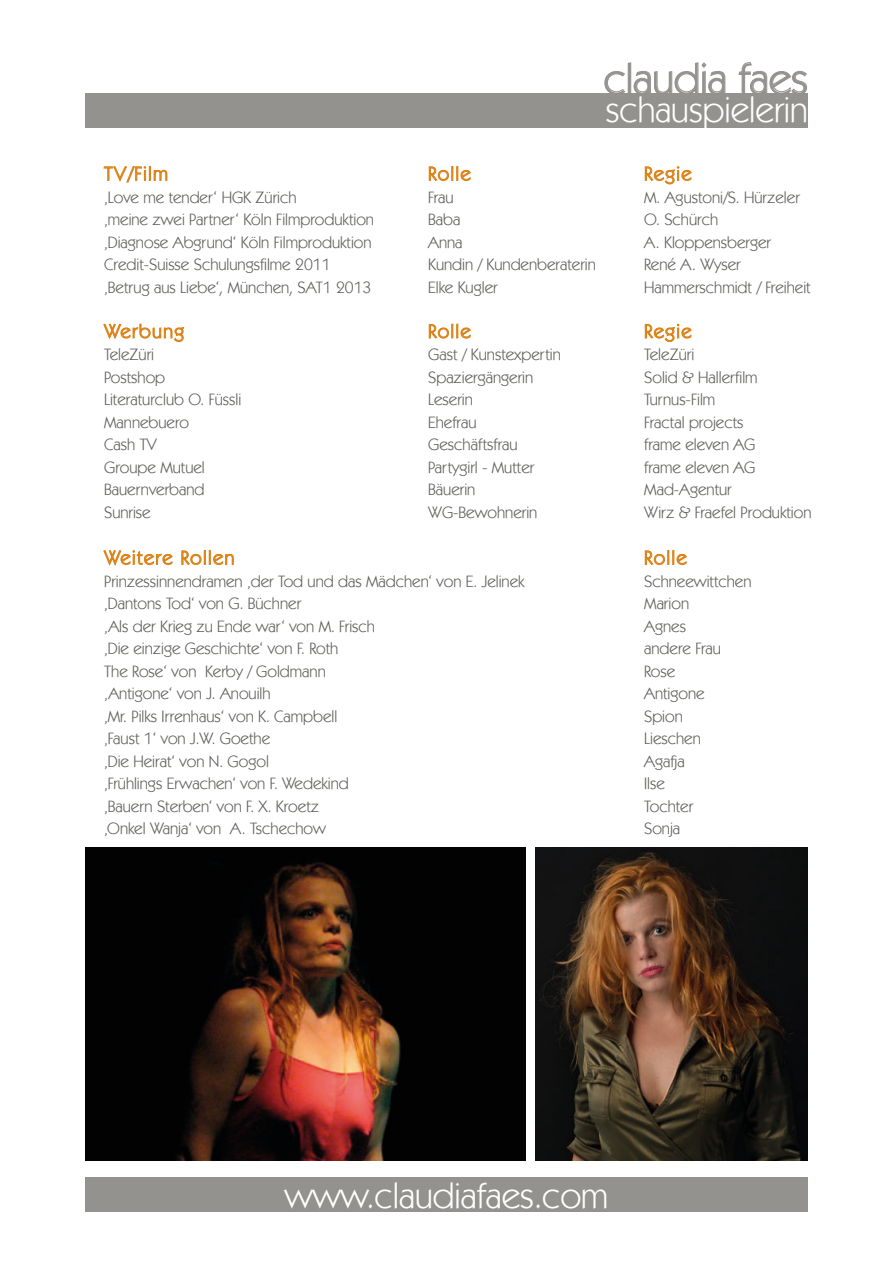
<style>
.page{position:relative;width:893px;height:1263px;background:#fff}
.page>*{position:absolute;margin:0;border:0;box-sizing:border-box;transform-origin:0 0}
.t1{font:43.5px "Kabel IT Cby BT";color:#94928e}
.t2{font:36px "Kabel IT Cby BT";color:#fff}
.t3{font:19.5px "Kabel IT Cby BT";letter-spacing:.08em;color:#dd8319}
.t4{font:16.5px "Kabel IT Cby BT";color:#5e5e5a}
</style>
<div class="page">
<div style="left:85px;top:1178px;width:723px;height:34px;background:#94928e"></div>
<div style="left:85px;top:94px;width:723px;height:34px;background:#94928e"></div>
<svg style="left:604px;top:71px;width:22px;height:23px"></svg>
<div style="left:628px;top:63px;width:3px;height:31px;border:1px solid #94928e"></div>
<svg style="left:633px;top:62px;width:93px;height:32px"></svg>
<svg style="left:738px;top:62px;width:69px;height:32px"></svg>
<svg style="left:103px;top:166px;width:65px;height:17px"></svg>
<svg style="left:429px;top:166px;width:42px;height:15px"></svg>
<svg style="left:645px;top:166px;width:47px;height:19px"></svg>
<svg style="left:103px;top:323px;width:82px;height:19px"></svg>
<svg style="left:429px;top:324px;width:42px;height:15px"></svg>
<svg style="left:645px;top:323px;width:47px;height:19px"></svg>
<svg style="left:103px;top:550px;width:70px;height:16px"></svg>
<svg style="left:181px;top:550px;width:53px;height:15px"></svg>
<svg style="left:645px;top:550px;width:42px;height:15px"></svg>
<img style="left:85px;top:848px;width:440px;height:313px">
<img style="left:536px;top:848px;width:272px;height:313px">
<h1 class="t1" style="left:604px;top:52px;width:206px">claudia faes</h1>
<h2 class="t2" style="left:606px;top:87px;width:204px">schauspielerin</h2>
<p class="t3" style="left:104px;top:162px;width:65px">TV/Film</p>
<p class="t3" style="left:428px;top:162px;width:44px">Rolle</p>
<p class="t3" style="left:644px;top:162px;width:49px">Regie</p>
<p class="t4" style="left:104px;top:187px;width:194px">‚Love me tender‘ HGK Zürich</p>
<p class="t4" style="left:428px;top:187px;width:27px">Frau</p>
<p class="t4" style="left:644px;top:187px;width:157px">M. Agustoni/S. Hürzeler</p>
<p class="t4" style="left:104px;top:209px;width:271px">‚meine zwei Partner‘ Köln Filmproduktion</p>
<p class="t4" style="left:428px;top:209px;width:34px">Baba</p>
<p class="t4" style="left:644px;top:209px;width:75px">O. Schürch</p>
<p class="t4" style="left:104px;top:232px;width:269px">‚Diagnose Abgrund‘ Köln Filmproduktion</p>
<p class="t4" style="left:428px;top:232px;width:36px">Anna</p>
<p class="t4" style="left:644px;top:232px;width:128px">A. Kloppensberger</p>
<p class="t4" style="left:104px;top:254px;width:228px">Credit-Suisse Schulungsfilme 2011</p>
<p class="t4" style="left:428px;top:254px;width:169px">Kundin / Kundenberaterin</p>
<p class="t4" style="left:644px;top:254px;width:98px">René A. Wyser</p>
<p class="t4" style="left:104px;top:277px;width:269px">‚Betrug aus Liebe‘, München, SAT1 2013</p>
<p class="t4" style="left:428px;top:277px;width:71px">Elke Kugler</p>
<p class="t4" style="left:644px;top:277px;width:168px">Hammerschmidt / Freiheit</p>
<p class="t3" style="left:104px;top:319px;width:81px">Werbung</p>
<p class="t3" style="left:428px;top:319px;width:44px">Rolle</p>
<p class="t3" style="left:644px;top:319px;width:49px">Regie</p>
<p class="t4" style="left:104px;top:344px;width:52px">TeleZüri</p>
<p class="t4" style="left:428px;top:344px;width:134px">Gast / Kunstexpertin</p>
<p class="t4" style="left:644px;top:344px;width:52px">TeleZüri</p>
<p class="t4" style="left:104px;top:367px;width:63px">Postshop</p>
<p class="t4" style="left:428px;top:367px;width:107px">Spaziergängerin</p>
<p class="t4" style="left:644px;top:367px;width:115px">Solid &amp; Hallerfilm</p>
<p class="t4" style="left:104px;top:389px;width:139px">Literaturclub O. Füssli</p>
<p class="t4" style="left:428px;top:389px;width:46px">Leserin</p>
<p class="t4" style="left:644px;top:389px;width:72px">Turnus-Film</p>
<p class="t4" style="left:104px;top:412px;width:86px">Mannebuero</p>
<p class="t4" style="left:428px;top:412px;width:50px">Ehefrau</p>
<p class="t4" style="left:644px;top:412px;width:101px">Fractal projects</p>
<p class="t4" style="left:104px;top:434px;width:54px">Cash TV</p>
<p class="t4" style="left:428px;top:434px;width:91px">Geschäftsfrau</p>
<p class="t4" style="left:644px;top:434px;width:113px">frame eleven AG</p>
<p class="t4" style="left:104px;top:457px;width:102px">Groupe Mutuel</p>
<p class="t4" style="left:428px;top:457px;width:108px">Partygirl - Mutter</p>
<p class="t4" style="left:644px;top:457px;width:113px">frame eleven AG</p>
<p class="t4" style="left:104px;top:479px;width:102px">Bauernverband</p>
<p class="t4" style="left:428px;top:479px;width:49px">Bäuerin</p>
<p class="t4" style="left:644px;top:479px;width:89px">Mad-Agentur</p>
<p class="t4" style="left:104px;top:502px;width:48px">Sunrise</p>
<p class="t4" style="left:428px;top:502px;width:111px">WG-Bewohnerin</p>
<p class="t4" style="left:644px;top:502px;width:169px">Wirz &amp; Fraefel Produktion</p>
<p class="t3" style="left:104px;top:546px;width:132px">Weitere Rollen</p>
<p class="t3" style="left:644px;top:546px;width:44px">Rolle</p>
<p class="t4" style="left:104px;top:571px;width:422px">Prinzessinnendramen ‚der Tod und das Mädchen‘ von E. Jelinek</p>
<p class="t4" style="left:644px;top:571px;width:109px">Schneewittchen</p>
<p class="t4" style="left:104px;top:593px;width:199px">‚Dantons Tod‘ von G. Büchner</p>
<p class="t4" style="left:644px;top:593px;width:46px">Marion</p>
<p class="t4" style="left:104px;top:616px;width:272px">‚Als der Krieg zu Ende war‘ von M. Frisch</p>
<p class="t4" style="left:644px;top:616px;width:43px">Agnes</p>
<p class="t4" style="left:104px;top:638px;width:236px">‚Die einzige Geschichte‘ von F. Roth</p>
<p class="t4" style="left:644px;top:638px;width:78px">andere Frau</p>
<p class="t4" style="left:104px;top:661px;width:223px">The Rose‘ von Kerby / Goldmann</p>
<p class="t4" style="left:644px;top:661px;width:33px">Rose</p>
<p class="t4" style="left:104px;top:683px;width:168px">‚Antigone‘ von J. Anouilh</p>
<p class="t4" style="left:644px;top:683px;width:62px">Antigone</p>
<p class="t4" style="left:104px;top:706px;width:235px">‚Mr. Pilks Irrenhaus‘ von K. Campbell</p>
<p class="t4" style="left:644px;top:706px;width:40px">Spion</p>
<p class="t4" style="left:104px;top:728px;width:167px">‚Faust 1‘ von J.W. Goethe</p>
<p class="t4" style="left:644px;top:728px;width:58px">Lieschen</p>
<p class="t4" style="left:104px;top:751px;width:166px">‚Die Heirat‘ von N. Gogol</p>
<p class="t4" style="left:644px;top:751px;width:42px">Agafja</p>
<p class="t4" style="left:104px;top:773px;width:246px">‚Frühlings Erwachen‘ von F. Wedekind</p>
<p class="t4" style="left:644px;top:773px;width:22px">Ilse</p>
<p class="t4" style="left:104px;top:796px;width:216px">‚Bauern Sterben‘ von F. X. Kroetz</p>
<p class="t4" style="left:644px;top:796px;width:51px">Tochter</p>
<p class="t4" style="left:104px;top:818px;width:223px">‚Onkel Wanja‘ von A. Tschechow</p>
<p class="t4" style="left:644px;top:818px;width:38px">Sonja</p>
<h2 class="t2" style="left:285px;top:1173px;width:325px">www.claudiafaes.com</h2>
</div>
